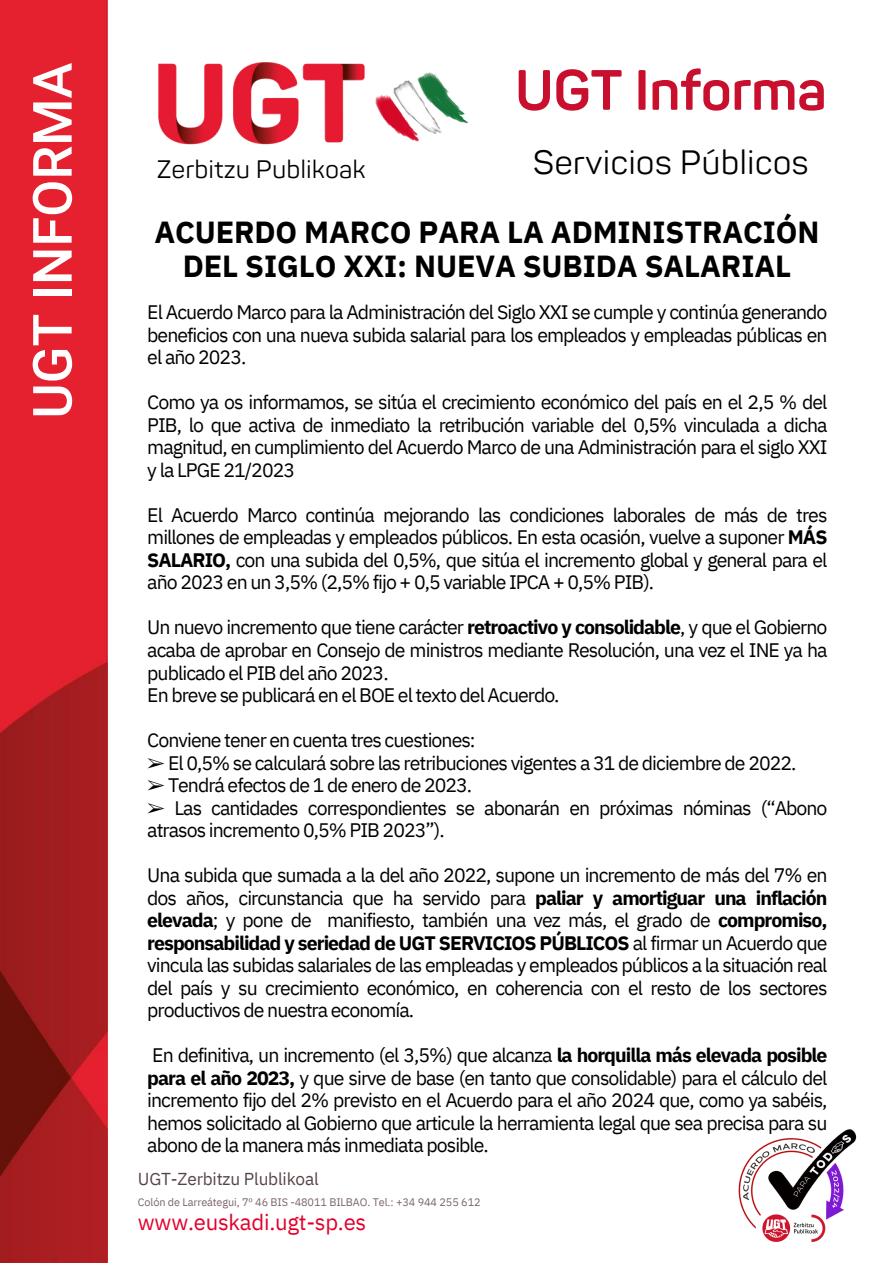
<style>
.page{position:relative;width:894px;height:1264px;background:#fff}
.page>*{position:absolute;margin:0;border:0;box-sizing:border-box;transform-origin:0 0}
.t1{font:700 55.95px "Panton";color:#c8102e}
.t2{font:500 54px "Roboto";color:#fff}
.t3{font:33.3px "Panton";color:#000}
.t4{font:700 30.45px/33.8px "IBM Plex Sans";letter-spacing:-.005em;color:#000;text-align:center}
.t5{font:24.9px "Panton";color:#000}
.t6{font:22.05px "IBM Plex Sans";letter-spacing:-.01em;color:#e4002b}
.t7{font:19.5px/22.5px "IBM Plex Sans";letter-spacing:-.05em;color:#000;text-align:justify}
.t8{font:17.25px "IBM Plex Sans";letter-spacing:-.01em;color:#584446}
.t9{font:10.95px "IBM Plex Sans";letter-spacing:-.01em;color:#7b6469}
.s1{font-weight:700}
.s2{font-family:"Free Serif"}
</style>
<div class="page">
<img style="left:738px;top:1129px;width:119px;height:114px">
<img style="left:158px;top:62px;width:311px;height:83px">
<img style="left:0;top:0;width:107px;height:1262px">
<p class="t2" style="left:22px;top:418px;width:357px;rotate:-90deg">UGT INFORMA</p>
<p class="t5" style="left:157px;top:155px;width:210px">Zerbitzu Publikoak</p>
<p class="t1" style="left:515px;top:67px;width:313px">UGT Informa</p>
<p class="t3" style="left:532px;top:143px;width:277px">Servicios Públicos</p>
<p class="t4" style="left:154px;top:215px;width:666px">ACUERDO MARCO PARA LA ADMINISTRACIÓN<br>DEL SIGLO XXI: NUEVA SUBIDA SALARIAL</p>
<p class="t7" style="left:147px;top:301px;width:681px">El Acuerdo Marco para la Administración del Siglo XXI se cumple y continúa generando beneficios con una nueva subida salarial para los empleados y empleadas públicas en el año 2023.</p>
<h1 class="t7" style="left:147px;top:391px;width:681px">Como ya os informamos, se sitúa el crecimiento económico del país en el 2,5 % del PIB, lo que activa de inmediato la retribución variable del 0,5% vinculada a dicha magnitud, en cumplimiento del Acuerdo Marco de una Administración para el siglo XXI y la LPGE 21/2023</h1>
<p class="t7" style="left:147px;top:503px;width:681px">El Acuerdo Marco continúa mejorando las condiciones laborales de más de tres millones de empleadas y empleados públicos. En esta ocasión, vuelve a suponer <span class="s1">MÁS SALARIO,</span> con una subida del 0,5%, que sitúa el incremento global y general para el año 2023 en un 3,5% (2,5% fijo + 0,5 variable IPCA + 0,5% PIB).</p>
<h5 class="t7" style="left:147px;top:616px;width:681px">Un nuevo incremento que tiene carácter <span class="s1">retroactivo y consolidable</span>, y que el Gobierno acaba de aprobar en Consejo de ministros mediante Resolución, una vez el INE ya ha publicado el PIB del año 2023.</h5>
<h2 class="t7" style="left:147px;top:683px;width:413px">En breve se publicará en el BOE el texto del Acuerdo.</h2>
<h4 class="t7" style="left:147px;top:728px;width:330px">Conviene tener en cuenta tres cuestiones:</h4>
<h3 class="t7" style="left:147px;top:751px;width:650px"><span class="s2">➢</span> El 0,5% se calculará sobre las retribuciones vigentes a 31 de diciembre de 2022.</h3>
<p class="t7" style="left:147px;top:773px;width:326px"><span class="s2">➢</span> Tendrá efectos de 1 de enero de 2023.</p>
<p class="t7" style="left:147px;top:796px;width:681px"><span class="s2">➢</span> Las cantidades correspondientes se abonarán en próximas nóminas (“Abono atrasos incremento 0,5% PIB 2023”).</p>
<p class="t7" style="left:147px;top:863px;width:681px">Una subida que sumada a la del año 2022, supone un incremento de más del 7% en dos años, circunstancia que ha servido para <span class="s1">paliar y amortiguar una inflación elevada</span>; y pone de manifiesto, también una vez más, el grado de <span class="s1">compromiso, responsabilidad y seriedad de UGT SERVICIOS PÚBLICOS</span> al firmar un Acuerdo que vincula las subidas salariales de las empleadas y empleados públicos a la situación real del país y su crecimiento económico, en coherencia con el resto de los sectores productivos de nuestra economía.</p>
<p class="t7" style="left:147px;top:1043px;width:681px">En definitiva, un incremento (el 3,5%) que alcanza <span class="s1">la horquilla más elevada posible para el año 2023,</span> y que sirve de base (en tanto que consolidable) para el cálculo del incremento fijo del 2% previsto en el Acuerdo para el año 2024 que, como ya sabéis, hemos solicitado al Gobierno que articule la herramienta legal que sea precisa para su abono de la manera más inmediata posible.</p>
<p class="t8" style="left:138px;top:1167px;width:182px">UGT-Zerbitzu Plublikoal</p>
<p class="t9" style="left:138px;top:1194px;width:344px">Colón de Larreátegui, 7º 46 BIS -48011 BILBAO. Tel.: +34 944 255 612</p>
<p class="t6" style="left:138px;top:1207px;width:230px">www.euskadi.ugt-sp.es</p>
</div>
